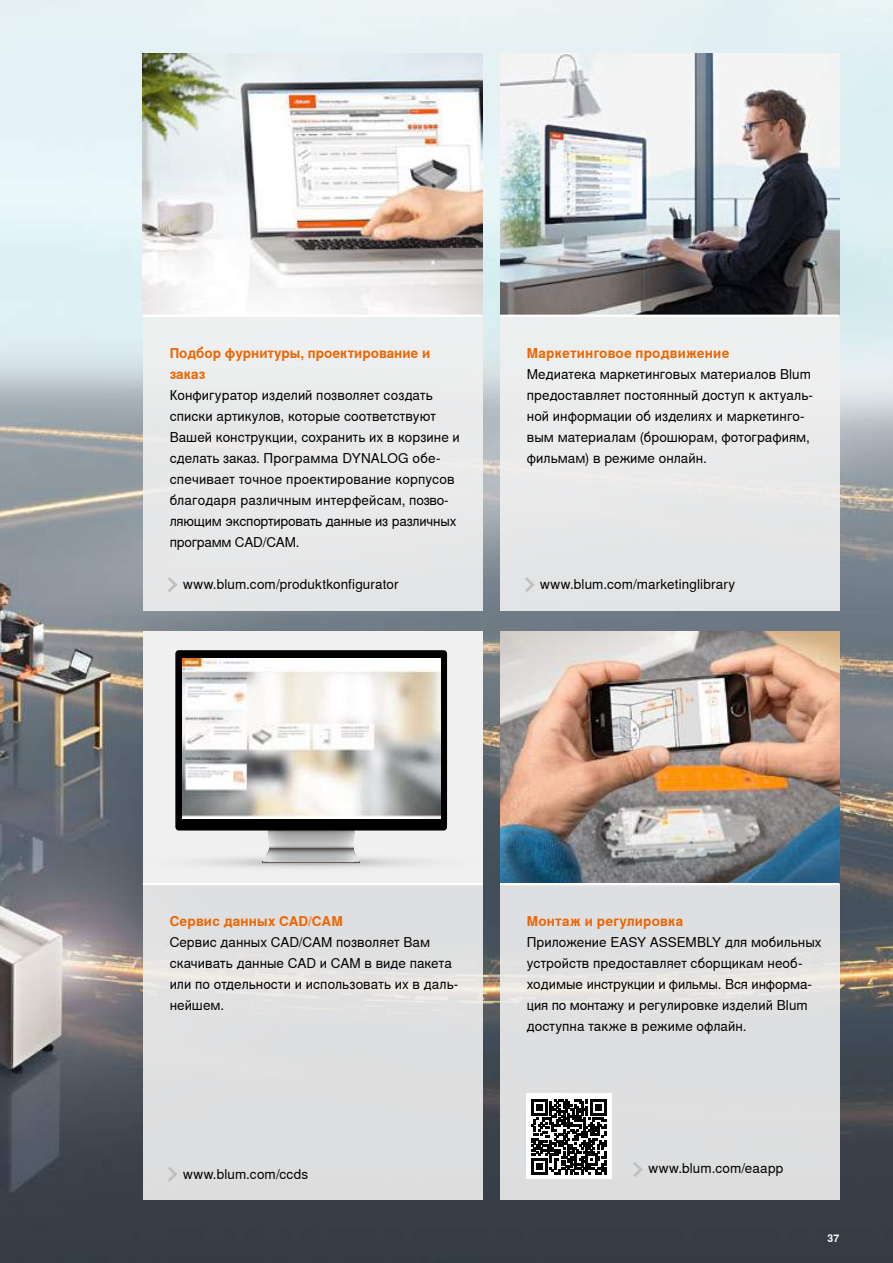
<style>
.page{position:relative;width:893px;height:1263px;background:#fff}
.page>*{position:absolute;margin:0;border:0;box-sizing:border-box;transform-origin:0 0}
.t1{font:13.5px/21px "Nimbus Sans Global";letter-spacing:.005em;color:#000}
.t2{font:700 13.5px/21px "Nimbus Sans Global";letter-spacing:.01em;color:#ec6602}
.t3{font:700 10.5px "Nimbus Sans Global";color:#fff}
</style>
<div class="page">
<img style="left:0;top:0;width:893px;height:1263px">
<div style="left:143px;top:884px;width:339px;height:316px;background:#dedfe0"></div>
<div style="left:143px;top:631px;width:339px;height:253px;background:#f0f0f0"></div>
<img style="left:500px;top:631px;width:339px;height:252px">
<div style="left:143px;top:274px;width:339px;height:336px;background:#e8e9e9"></div>
<img style="left:500px;top:54px;width:339px;height:261px">
<div style="left:500px;top:316px;width:339px;height:294px;background:#f0f0f0"></div>
<div style="left:500px;top:884px;width:339px;height:316px;background:#dedfe0"></div>
<img style="left:143px;top:54px;width:339px;height:261px">
<div style="left:527px;top:1094px;width:85px;height:85px;background:#fff"></div>
<svg style="left:531px;top:1099px;width:75px;height:75px"></svg>
<svg style="left:633px;top:1162px;width:10px;height:15px"></svg>
<svg style="left:525px;top:577px;width:9px;height:15px"></svg>
<svg style="left:168px;top:577px;width:9px;height:15px"></svg>
<svg style="left:168px;top:1167px;width:9px;height:15px"></svg>
<img style="left:203px;top:857px;width:218px;height:11px">
<hr style="left:263px;top:862px;width:97px;height:1px;background:#6d5c57">
<svg style="left:263px;top:830px;width:97px;height:32px"></svg>
<img style="left:269px;top:830px;width:84px;height:32px">
<div style="left:175px;top:650px;width:272px;height:180px;background:#000;border-radius:3px"></div>
<svg style="left:182px;top:658px;width:258px;height:161px;background:#dcdad6"></svg>
<hr style="left:500px;top:315px;width:339px;height:2px;background:#fff">
<hr style="left:143px;top:315px;width:339px;height:2px;background:#fff">
<hr style="left:500px;top:883px;width:339px;height:2px;background:#fff">
<hr style="left:143px;top:883px;width:339px;height:2px;background:#fff">
<p class="t2" style="left:170px;top:343px;width:262px">Подбор фурнитуры, проектирование и заказ</p>
<p class="t1" style="left:170px;top:385px;width:292px">Конфигуратор изделий позволяет создать списки артикулов, которые соответствуют Вашей конструкции, сохранить их в корзине и сделать заказ. Программа DYNALOG обе&shy;спечивает точное проектирование корпусов благодаря различным интерфейсам, позво&shy;ляющим экспортировать данные из различных программ CAD/CAM.</p>
<p class="t1" style="left:183px;top:574px;width:217px">www.blum.com/produktkonfigurator</p>
<p class="t2" style="left:527px;top:343px;width:204px">Маркетинговое продвижение</p>
<p class="t1" style="left:527px;top:364px;width:288px">Медиатека маркетинговых материалов Blum предоставляет постоянный доступ к актуаль&shy;ной информации об изделиях и маркетинго&shy;вым материалам (брошюрам, фотографиям, фильмам) в режиме онлайн.</p>
<p class="t1" style="left:540px;top:574px;width:196px">www.blum.com/marketinglibrary</p>
<p class="t2" style="left:170px;top:911px;width:175px">Сервис данных CAD/CAM</p>
<p class="t1" style="left:170px;top:932px;width:290px">Сервис данных CAD/CAM позволяет Вам скачивать данные CAD и CAM в виде пакета или по отдельности и использовать их в даль&shy;нейшем.</p>
<p class="t1" style="left:183px;top:1163px;width:127px">www.blum.com/ccds</p>
<p class="t2" style="left:527px;top:911px;width:158px">Монтаж и регулировка</p>
<p class="t1" style="left:527px;top:932px;width:296px">Приложение EASY ASSEMBLY для мобильных устройств предоставляет сборщикам необ&shy;ходимые инструкции и фильмы. Вся информа&shy;ция по монтажу и регулировке изделий Blum доступна также в режиме офлайн.</p>
<p class="t1" style="left:648px;top:1158px;width:136px">www.blum.com/eaapp</p>
<p class="t3" style="left:828px;top:1232px;width:13px">37</p>
</div>
